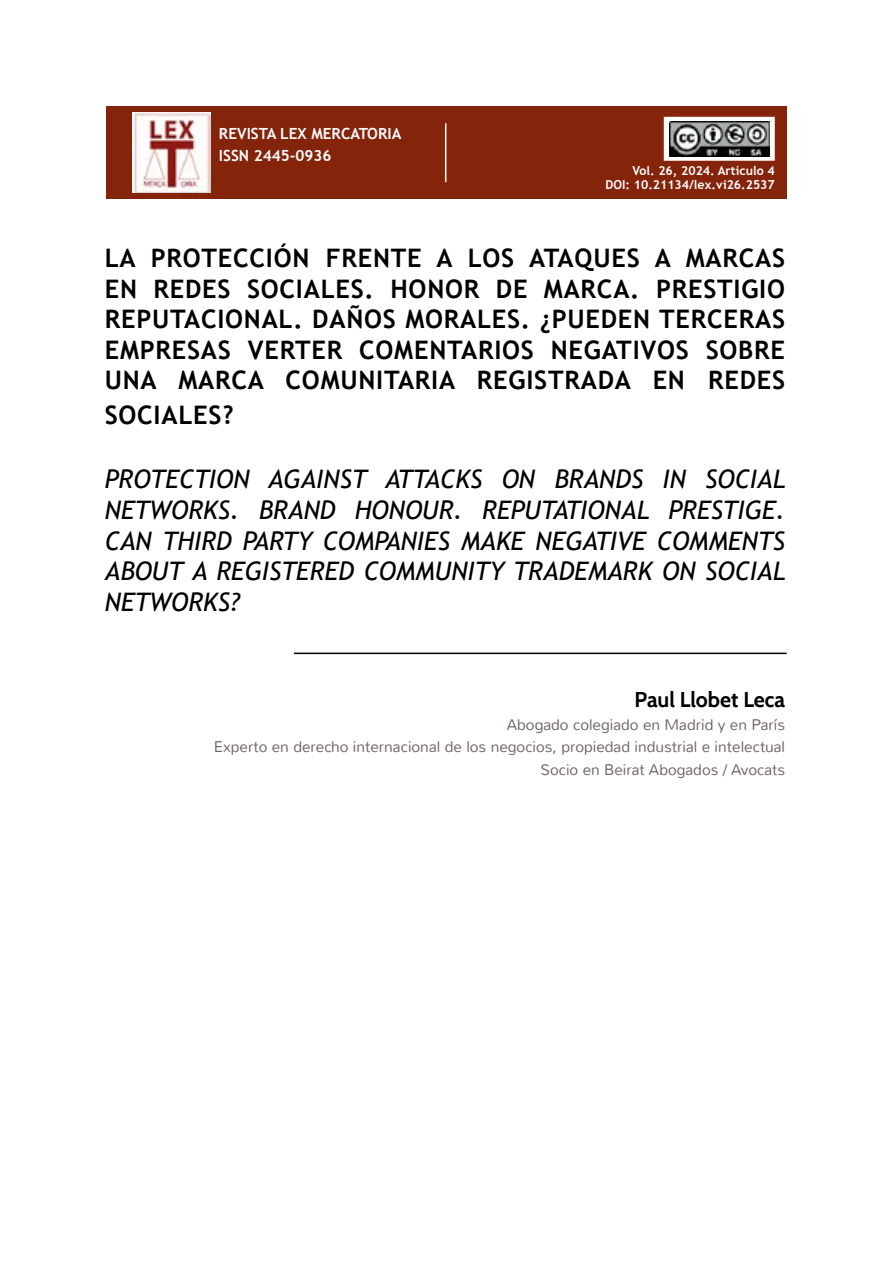
<style>
.page{position:relative;width:893px;height:1263px;background:#fff}
.page>*{position:absolute;margin:0;border:0;box-sizing:border-box;transform-origin:0 0}
.t1{font:700 25.5px/30.6px "Trebuchet MS";letter-spacing:.03em;color:#000;text-align:justify}
.t2{font:italic 25.5px/30.6px "Trebuchet MS";color:#000;text-align:justify}
.t3{font:700 21.3px "Cabin";color:#000}
.t4{font:300 15.3px/22.5px "Nunito";color:#6f6765;text-align:right}
.t5{font:700 15.3px/22.5px "Trebuchet MS";color:#fbfbfb}
.t6{font:700 12.3px "Trebuchet MS";color:#fff}
</style>
<div class="page">
<div style="left:106px;top:106px;width:681px;height:93px;background:#84240a"></div>
<img style="left:133px;top:113px;width:78px;height:80px">
<svg style="left:664px;top:117px;width:111px;height:44px"></svg>
<img style="left:669px;top:121px;width:100px;height:35px">
<hr style="left:294px;top:653px;width:493px;height:1px;background:#000">
<hr style="left:445px;top:123px;width:1px;height:59px;background:#fff">
<p class="t5" style="left:219px;top:122px;width:184px">REVISTA LEX MERCATORIA<br>ISSN 2445-0936</p>
<p class="t6" style="left:633px;top:163px;width:144px">Vol. 26, 2024. Artículo 4</p>
<p class="t6" style="left:605px;top:177px;width:171px">DOI: 10.21134/lex.vi26.2537</p>
<p class="t1" style="left:105px;top:243px;width:682px">LA PROTECCIÓN FRENTE A LOS ATAQUES A MARCAS EN REDES SOCIALES. HONOR DE MARCA. PRESTIGIO REPUTACIONAL. DAÑOS MORALES. ¿PUEDEN TERCERAS EMPRESAS VERTER COMENTARIOS NEGATIVOS SOBRE UNA MARCA COMUNITARIA REGISTRADA EN REDES</p>
<p class="t1" style="left:105px;top:399px;width:130px">SOCIALES?</p>
<p class="t2" style="left:105px;top:464px;width:682px">PROTECTION AGAINST ATTACKS ON BRANDS IN SOCIAL NETWORKS. BRAND HONOUR. REPUTATIONAL PRESTIGE.<br>CAN THIRD PARTY COMPANIES MAKE NEGATIVE COMMENTS ABOUT A REGISTERED COMMUNITY TRADEMARK ON SOCIAL NETWORKS?</p>
<p class="t3" style="left:635px;top:687px;width:152px">Paul Llobet Leca</p>
<p class="t4" style="left:214px;top:713px;width:573px">Abogado colegiado en Madrid y en París<br>Experto en derecho internacional de los negocios, propiedad industrial e intelectual<br>Socio en Beirat Abogados / Avocats</p>
</div>
